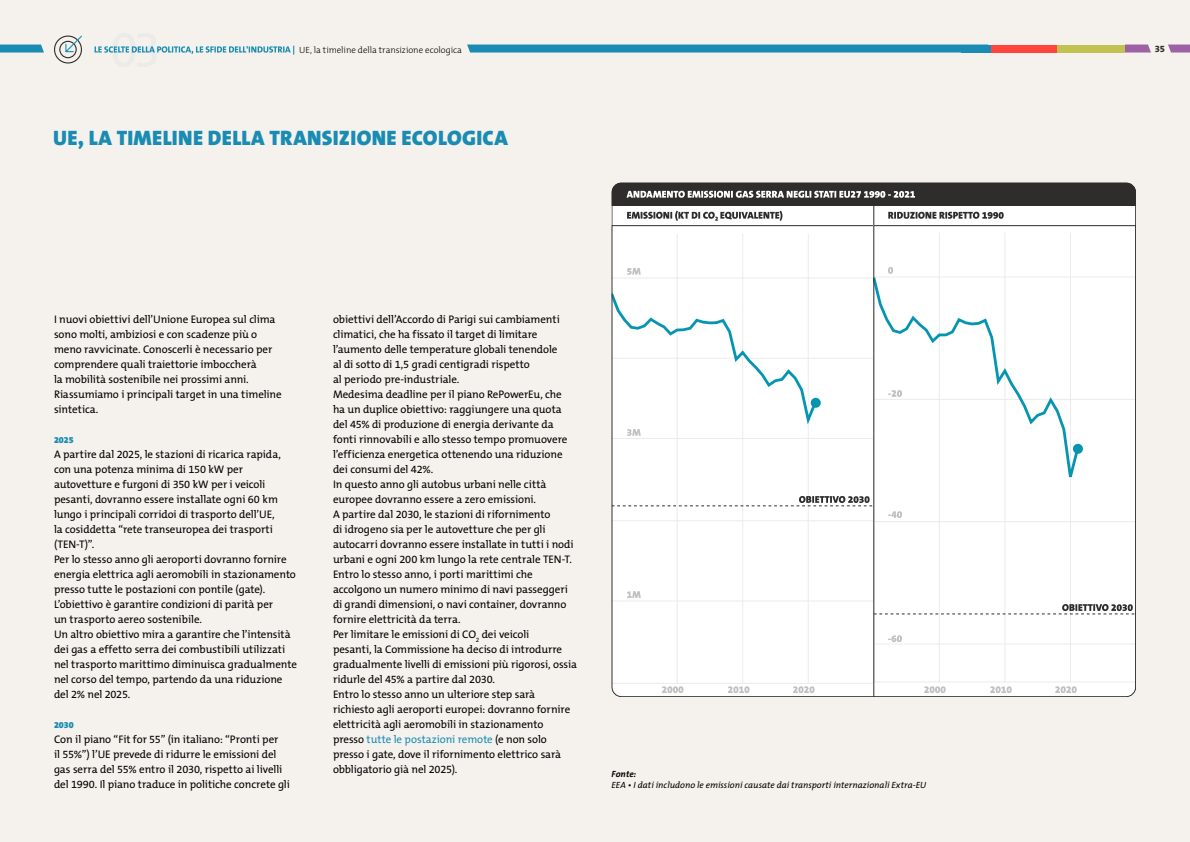
<style>
.page{position:relative;width:1190px;height:842px;background:#f5f2ed}
.page>*{position:absolute;margin:0;border:0;box-sizing:border-box;transform-origin:0 0}
.t1{font:900 21px "The Mix B W9";letter-spacing:.015em;color:#1a8cb3}
.text{font:11px/15px "The Mix B W5 Plain";letter-spacing:-.01em;color:#000}
.t2{font:800 9.5px "The Mix B W8";color:#2e2e2b}
.t3{font:italic 9px "The Mix B W5 Plain";color:#000}
.t4{font:300 9px "The Mix B W3";letter-spacing:-.005em;color:#000}
.text-2{font:900 9px "The Mix B W9";color:#1a8cb3}
.t5{font:italic 700 9px "The Mix B W7";letter-spacing:.005em;color:#000}
.s1{color:#1a8cb3}
</style>
<div class="page">
<svg style="left:612px;top:183px;width:524px;height:514px"></svg>
<svg style="left:1168px;top:45px;width:22px;height:8px"></svg>
<svg style="left:1125px;top:45px;width:26px;height:8px"></svg>
<svg style="left:95px;top:45px;width:199px;height:10px"></svg>
<svg style="left:467px;top:45px;width:494px;height:8px"></svg>
<svg style="left:0;top:45px;width:44px;height:8px"></svg>
<div style="left:990px;top:45px;width:67px;height:8px;background:#ff453d"></div>
<div style="left:1057px;top:45px;width:68px;height:8px;background:#c2c252"></div>
<svg style="left:54px;top:35px;width:28px;height:29px"></svg>
<div style="left:961px;top:45px;width:29px;height:8px;background:#1a8cb3"></div>
<p class="t4" style="left:299px;top:44px;width:164px">UE, la timeline della transizione ecologica</p>
<p class="t1" style="left:53px;top:124px;width:456px">UE, LA TIMELINE DELLA TRANSIZIONE ECOLOGICA</p>
<p class="text" style="left:54px;top:312px;width:223px">I nuovi obiettivi dell’Unione Europea sul clima sono molti, ambiziosi e con scadenze più o meno ravvicinate. Conoscerli è necessario per comprendere quali traiettorie imboccherà</p>
<p class="text" style="left:54px;top:372px;width:229px">la mobilità sostenibile nei prossimi anni.<br>Riassumiamo i principali target in una timeline sintetica.</p>
<p class="text" style="left:54px;top:447px;width:228px">A partire dal 2025, le stazioni di ricarica rapida,</p>
<p class="text" style="left:54px;top:462px;width:225px">con una potenza minima di 150 kW per autovetture e furgoni di 350 kW per i veicoli pesanti, dovranno essere installate ogni 60 km lungo i principali corridoi di trasporto dell’UE, la cosiddetta “rete transeuropea dei trasporti (TEN-T)”.</p>
<p class="text" style="left:54px;top:552px;width:243px">Per lo stesso anno gli aeroporti dovranno fornire energia elettrica agli aeromobili in stazionamento presso tutte le postazioni con pontile (gate).<br>L’obiettivo è garantire condizioni di parità per</p>
<p class="text" style="left:54px;top:612px;width:150px">un trasporto aereo sostenibile.</p>
<p class="text" style="left:54px;top:627px;width:245px">Un altro obiettivo mira a garantire che l’intensità dei gas a effetto serra dei combustibili utilizzati nel trasporto marittimo diminuisca gradualmente nel corso del tempo, partendo da una riduzione del 2% nel 2025.</p>
<p class="text" style="left:54px;top:732px;width:226px">Con il piano “Fit for 55” (in italiano: “Pronti per</p>
<p class="text" style="left:54px;top:747px;width:237px">il 55%”) l’UE prevede di ridurre le emissioni del gas serra del 55% entro il 2030, rispetto ai livelli del 1990. Il piano traduce in politiche concrete gli</p>
<p class="text-2" style="left:54px;top:434px;width:21px">2025</p>
<p class="text-2" style="left:54px;top:719px;width:21px">2030</p>
<p class="text" style="left:333px;top:312px;width:228px">obiettivi dell’Accordo di Parigi sui cambiamenti climatici, che ha fissato il target di limitare l’aumento delle temperature globali tenendole</p>
<p class="text" style="left:333px;top:357px;width:198px">al di sotto di 1,5 gradi centigradi rispetto</p>
<p class="text" style="left:333px;top:372px;width:128px">al periodo pre-industriale.</p>
<p class="text" style="left:333px;top:387px;width:236px">Medesima deadline per il piano RePowerEu, che ha un duplice obiettivo: raggiungere una quota del 45% di produzione di energia derivante da fonti rinnovabili e allo stesso tempo promuovere l’efficienza energetica ottenendo una riduzione dei consumi del 42%.</p>
<p class="text" style="left:333px;top:477px;width:215px">In questo anno gli autobus urbani nelle città europee dovranno essere a zero emissioni.</p>
<p class="text" style="left:333px;top:507px;width:242px">A partire dal 2030, le stazioni di rifornimento<br>di idrogeno sia per le autovetture che per gli autocarri dovranno essere installate in tutti i nodi urbani e ogni 200 km lungo la rete centrale TEN-T.</p>
<p class="text" style="left:333px;top:567px;width:237px">Entro lo stesso anno, i porti marittimi che accolgono un numero minimo di navi passeggeri di grandi dimensioni, o navi container, dovranno fornire elettricità da terra.</p>
<p class="text" style="left:333px;top:627px;width:246px">Per limitare le emissioni di CO<sub>2</sub> dei veicoli<br>pesanti, la Commissione ha deciso di introdurre gradualmente livelli di emissioni più rigorosi, ossia ridurle del 45% a partire dal 2030.</p>
<p class="text" style="left:333px;top:687px;width:239px">Entro lo stesso anno un ulteriore step sarà richiesto agli aeroporti europei: dovranno fornire elettricità agli aeromobili in stazionamento presso <span class="s1">tutte le postazioni remote</span> (e non solo presso i gate, dove il rifornimento elettrico sarà obbligatorio già nel 2025).</p>
<p class="t5" style="left:612px;top:768px;width:26px">Fonte:</p>
<p class="t3" style="left:612px;top:779px;width:316px">EEA • I dati includono le emissioni causate dai transporti internazionali Extra-EU</p>
<p class="t2" style="left:1155px;top:43px;width:12px">35</p>
</div>
